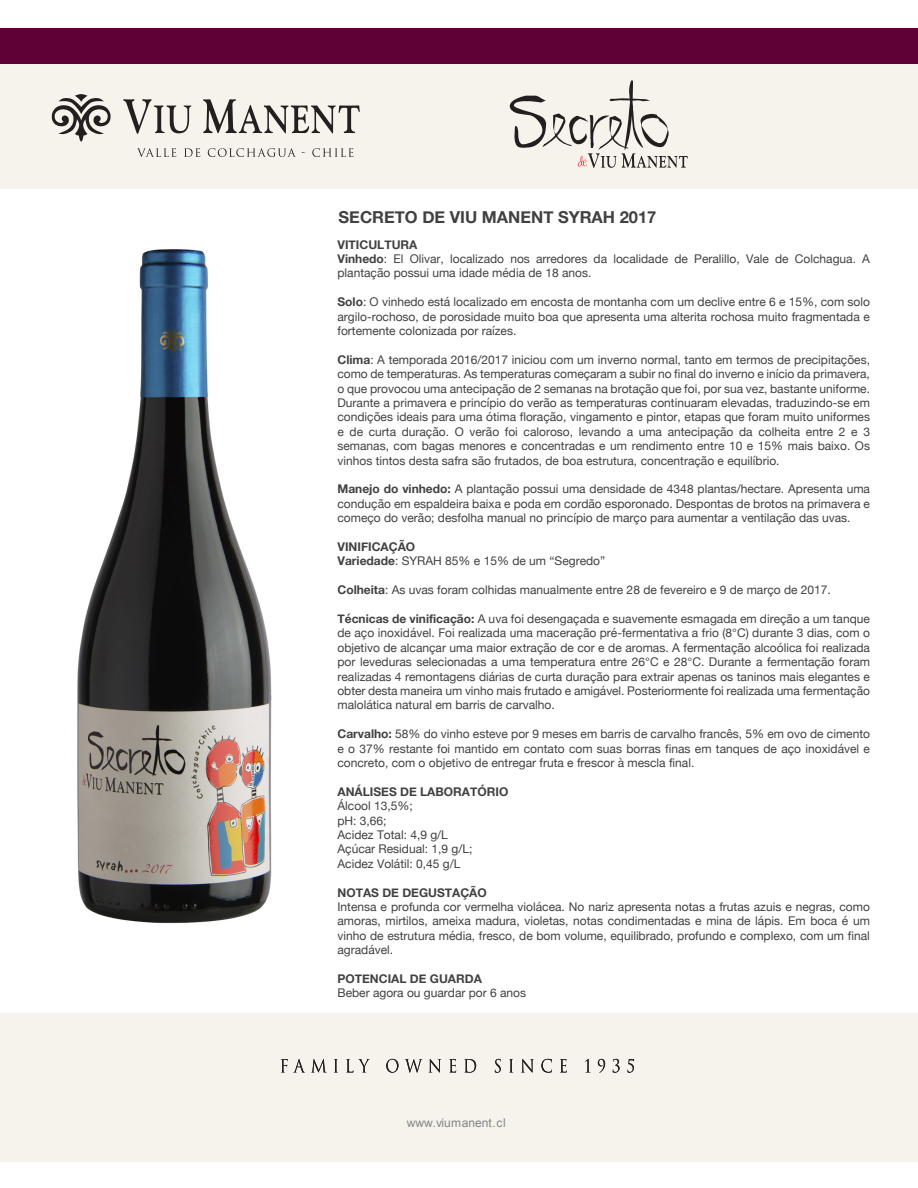
<style>
.page{position:relative;width:918px;height:1188px;background:#fff}
.page>*{position:absolute;margin:0;border:0;box-sizing:border-box;transform-origin:0 0}
.t1{font:700 16.5px "Helvetica Neue";color:#414042}
.t2{font:12px/14.4px "Helvetica Neue";color:#414042;text-align:justify}
.t3{font:700 12px "Helvetica Neue";color:#414042}
.t4{font:12px "Arial";color:#86868a}
.s1{font-weight:700}
</style>
<div class="page">
<img style="left:77px;top:249px;width:195px;height:675px">
<div style="left:0;top:64px;width:918px;height:125px;background:#f5f3eb"></div>
<div style="left:0;top:1013px;width:918px;height:148px;background:#f5f3eb"></div>
<svg style="left:51px;top:94px;width:60px;height:48px"></svg>
<svg style="left:123px;top:99px;width:68px;height:35px"></svg>
<svg style="left:203px;top:99px;width:157px;height:34px"></svg>
<svg style="left:137px;top:148px;width:39px;height:9px"></svg>
<svg style="left:184px;top:148px;width:16px;height:9px"></svg>
<svg style="left:208px;top:148px;width:88px;height:9px"></svg>
<svg style="left:312px;top:148px;width:41px;height:9px"></svg>
<svg style="left:281px;top:1059px;width:23px;height:13px"></svg>
<svg style="left:312px;top:1059px;width:14px;height:13px"></svg>
<svg style="left:334px;top:1059px;width:4px;height:13px"></svg>
<svg style="left:346px;top:1059px;width:24px;height:14px"></svg>
<svg style="left:386px;top:1059px;width:12px;height:14px"></svg>
<svg style="left:405px;top:1059px;width:17px;height:14px"></svg>
<svg style="left:429px;top:1059px;width:12px;height:14px"></svg>
<svg style="left:449px;top:1059px;width:7px;height:14px"></svg>
<svg style="left:464px;top:1059px;width:12px;height:14px"></svg>
<svg style="left:495px;top:1059px;width:6px;height:14px"></svg>
<svg style="left:509px;top:1059px;width:4px;height:13px"></svg>
<svg style="left:521px;top:1059px;width:13px;height:14px"></svg>
<svg style="left:541px;top:1059px;width:11px;height:14px"></svg>
<svg style="left:560px;top:1059px;width:7px;height:14px"></svg>
<svg style="left:585px;top:1059px;width:4px;height:13px"></svg>
<svg style="left:598px;top:1059px;width:7px;height:14px"></svg>
<svg style="left:613px;top:1059px;width:7px;height:14px"></svg>
<svg style="left:628px;top:1059px;width:6px;height:14px"></svg>
<svg style="left:509px;top:80px;width:179px;height:88px"></svg>
<div style="left:0;top:28px;width:918px;height:36px;background:#5f0037"></div>
<h1 class="t1" style="left:339px;top:204px;width:319px">SECRETO DE VIU MANENT SYRAH 2017</h1>
<p class="t2" style="left:338px;top:238px;width:534px;text-align:left"><span class="s1">VITICULTURA<br> Vinhedo</span>: El Olivar, localizado nos arredores da localidade de Peralillo, Vale de Colchagua. A plantação possui uma idade média de 18 anos. </p>
<p class="t2" style="left:338px;top:295px;width:534px"><span class="s1">Solo</span>: O vinhedo está localizado em encosta de montanha com um declive entre 6 e 15%, com solo argilo-rochoso, de porosidade muito boa que apresenta uma alterita rochosa muito fragmentada e fortemente colonizada por raízes. </p>
<p class="t2" style="left:338px;top:353px;width:534px"><span class="s1">Clima</span>: A temporada 2016/2017 iniciou com um inverno normal, tanto em termos de precipitações, como de temperaturas. As temperaturas começaram a subir no final do inverno e início da primavera, o que provocou uma antecipação de 2 semanas na brotação que foi, por sua vez, bastante uniforme.<br>Durante a primavera e princípio do verão as temperaturas continuaram elevadas, traduzindo-se em condições ideais para uma ótima floração, vingamento e pintor, etapas que foram muito uniformes e de curta duração. O verão foi caloroso, levando a uma antecipação da colheita entre 2 e 3 semanas, com bagas menores e concentradas e um rendimento entre 10 e 15% mais baixo. Os vinhos tintos desta safra são frutados, de boa estrutura, concentração e equilíbrio.</p>
<p class="t2" style="left:338px;top:483px;width:534px"><span class="s1">Manejo do vinhedo:</span> A plantação possui uma densidade de 4348 plantas/hectare. Apresenta uma condução em espaldeira baixa e poda em cordão esporonado. Despontas de brotos na primavera e começo do verão; desfolha manual no princípio de março para aumentar a ventilação das uvas.</p>
<p class="t2" style="left:338px;top:540px;width:269px"><span class="s1">VINIFICAÇÃO <br>Variedade</span>: SYRAH 85% e 15% de um “Segredo” </p>
<p class="t2" style="left:338px;top:583px;width:495px"><span class="s1">Colheita</span>: As uvas foram colhidas manualmente entre 28 de fevereiro e 9 de março de 2017.</p>
<p class="t2" style="left:338px;top:612px;width:534px"><span class="s1">Técnicas de vinificação:</span> A uva foi desengaçada e suavemente esmagada em direção a um tanque de aço inoxidável. Foi realizada uma maceração pré-fermentativa a frio (8°C) durante 3 dias, com o objetivo de alcançar uma maior extração de cor e de aromas. A fermentação alcoólica foi realizada por leveduras selecionadas a uma temperatura entre 26°C e 28°C. Durante a fermentação foram realizadas 4 remontagens diárias de curta duração para extrair apenas os taninos mais elegantes e obter desta maneira um vinho mais frutado e amigável. Posteriormente foi realizada uma fermentação malolática natural em barris de carvalho. </p>
<p class="t2" style="left:338px;top:727px;width:534px"><span class="s1">Carvalho:</span> 58% do vinho esteve por 9 meses em barris de carvalho francês, 5% em ovo de cimento e o 37% restante foi mantido em contato com suas borras finas em tanques de aço inoxidável e concreto, com o objetivo de entregar fruta e frescor à mescla final.</p>
<p class="t3" style="left:338px;top:782px;width:172px">ANÁLISES DE LABORATÓRIO</p>
<p class="t2" style="left:338px;top:799px;width:136px;text-align:left">Álcool 13,5%;<br> pH: 3,66 ;<br>Acidez Total: 4,9 g/L<br>Açúcar Residual: 1,9 g/L;<br>Acidez Volátil: 0,45 g/L</p>
<p class="t3" style="left:338px;top:883px;width:151px">NOTAS DE DEGUSTAÇÃO</p>
<p class="t2" style="left:338px;top:900px;width:534px">Intensa e profunda cor vermelha violácea. No nariz apresenta notas a frutas azuis e negras, como amoras, mirtilos, ameixa madura, violetas, notas condimentadas e mina de lápis. Em boca é um vinho de estrutura média, fresco, de bom volume, equilibrado, profundo e complexo, com um final agradável.</p>
<p class="t3" style="left:338px;top:969px;width:146px">POTENCIAL DE GUARDA</p>
<p class="t2" style="left:338px;top:987px;width:190px">Beber agora ou guardar por 6 anos</p>
<p class="t4" style="left:407px;top:1115px;width:101px">www.viumanent.cl</p>
</div>
